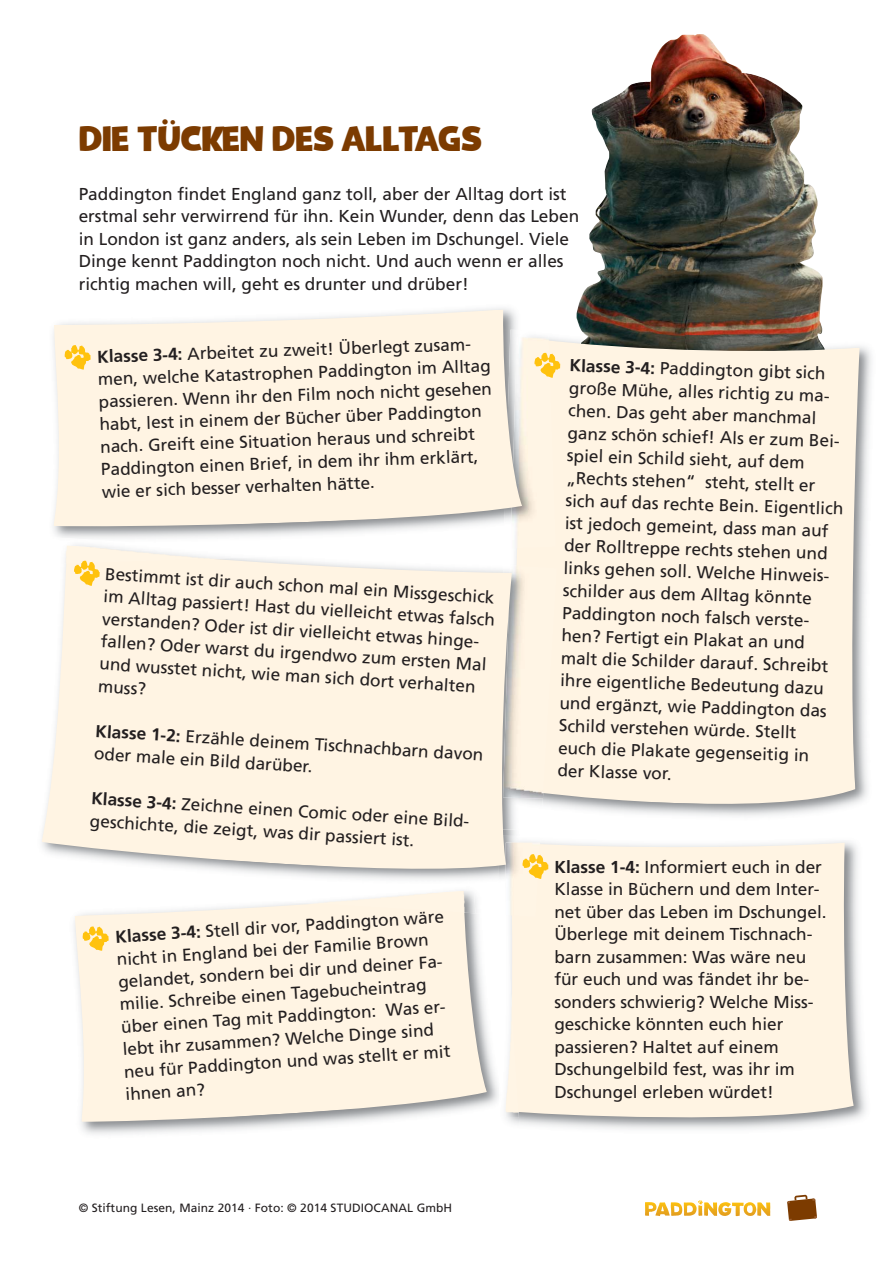
<style>
.page{position:relative;width:893px;height:1263px;background:#fff}
.page>*{position:absolute;margin:0;border:0;box-sizing:border-box;transform-origin:0 0}
.t1{font:41.25px "Loyola";letter-spacing:-.01em;color:#7c3b00}
.t2{font:17.25px/22.5px "Frutiger";color:#231f20}
.t3{font:12px "Frutiger";letter-spacing:.005em;color:#231f20}
.s1{font-weight:700}
</style>
<div class="page">
<img style="left:577px;top:34px;width:246px;height:297px">
<img style="left:520px;top:841px;width:346px;height:289px">
<div style="left:520px;top:843px;width:334px;height:274px;background:#fff4e3"></div>
<img style="left:74px;top:921px;width:425px;height:213px">
<img style="left:506px;top:917px;width:13px;height:200px">
<svg style="left:75px;top:906px;width:412px;height:216px;background:#faf1e1"></svg>
<img style="left:575px;top:331px;width:297px;height:485px">
<img style="left:581px;top:332px;width:243px;height:5px">
<div style="left:541px;top:337px;width:318px;height:471px;background:#fff4e3"></div>
<img style="left:499px;top:836px;width:42px;height:74px">
<img style="left:506px;top:843px;width:34px;height:74px">
<img style="left:240px;top:882px;width:266px;height:33px">
<img style="left:289px;top:890px;width:186px;height:23px">
<img style="left:512px;top:565px;width:45px;height:234px">
<svg style="left:42px;top:564px;width:470px;height:313px;background:#fbf2e3"></svg>
<img style="left:512px;top:337px;width:44px;height:211px">
<img style="left:59px;top:545px;width:198px;height:19px">
<svg style="left:53px;top:309px;width:469px;height:218px;background:#fbf1e2"></svg>
<svg style="left:787px;top:1195px;width:30px;height:26px"></svg>
<svg style="left:645px;top:1200px;width:125px;height:16px"></svg>
<svg style="left:64px;top:345px;width:27px;height:25px"></svg>
<svg style="left:73px;top:561px;width:27px;height:25px"></svg>
<svg style="left:82px;top:926px;width:27px;height:25px"></svg>
<svg style="left:534px;top:353px;width:26px;height:25px"></svg>
<svg style="left:522px;top:854px;width:26px;height:25px"></svg>
<h1 class="t1" style="left:79px;top:126px;width:405px">DIE TÜCKEN DES ALLTAGS</h1>
<p class="t2" style="left:79px;top:184px;width:502px">Paddington findet England ganz toll, aber der Alltag dort ist erstmal sehr verwirrend für ihn. Kein Wunder, denn das Leben in London ist ganz anders, als sein Leben im Dschungel. Viele Dinge kennt Paddington noch nicht. Und auch wenn er alles richtig machen will, geht es drunter und drüber!</p>
<p class="t2" style="left:97px;top:347px;width:395px;rotate:-2deg"><span class="s1">Klasse 3-4:</span> Arbeitet zu zweit! Überlegt zusam&shy;men, welche Katastrophen Paddington im Alltag passieren. Wenn ihr den Film noch nicht gesehen habt, lest in einem der Bücher über Paddington nach. Greift eine Situation heraus und schreibt Paddington einen Brief, in dem ihr ihm erklärt, wie er sich besser verhalten hätte.</p>
<p class="t2" style="left:104px;top:565px;width:394px;rotate:3deg">Bestimmt ist dir auch schon mal ein Missgeschick im Alltag passiert! Hast du vielleicht etwas falsch verstanden? Oder ist dir vielleicht etwas hinge&shy;fallen? Oder warst du irgendwo zum ersten Mal und wusstet nicht, wie man sich dort verhalten muss?</p>
<p class="t2" style="left:96px;top:723px;width:390px;line-height:21.5px;rotate:3deg"><span class="s1">Klasse 1-2:</span> Erzähle deinem Tischnachbarn davon oder male ein Bild darüber.</p>
<p class="t2" style="left:91px;top:791px;width:383px;line-height:21.9px;rotate:3deg"><span class="s1">Klasse 3-4:</span> Zeichne einen Comic oder eine Bild&shy;geschichte, die zeigt, was dir passiert ist.</p>
<p class="t2" style="left:114px;top:928px;width:332px;rotate:-4deg"><span class="s1">Klasse 3-4:</span> Stell dir vor, Paddington wäre nicht in England bei der Familie Brown gelandet, sondern bei dir und deiner Fa&shy;milie. Schreibe einen Tagebucheintrag über einen Tag mit Paddington: Was er&shy;lebt ihr zusammen? Welche Dinge sind neu für Paddington und was stellt er mit ihnen an?</p>
<p class="t3" style="left:79px;top:1203px;width:375px">© Stiftung Lesen, Mainz 2014 · Foto: © 2014 STUDIOCANAL GmbH</p>
<p class="t2" style="left:570px;top:355px;width:280px;rotate:2deg"><span class="s1">Klasse 3-4:</span> Paddington gibt sich große Mühe, alles richtig zu ma&shy;chen. Das geht aber manchmal ganz schön schief! Als er zum Bei&shy;spiel ein Schild sieht, auf dem „Rechts stehen“ steht, stellt er sich auf das rechte Bein. Eigentlich ist jedoch gemeint, dass man auf der Rolltreppe rechts stehen und links gehen soll. Welche Hinweis&shy;schilder aus dem Alltag könnte<br>Paddington noch falsch verste&shy;hen? Fertigt ein Plakat an und malt die Schilder darauf. Schreibt ihre eigentliche Bedeutung dazu und ergänzt, wie Paddington das<br>Schild verstehen würde. Stellt euch die Plakate gegenseitig in der Klasse vor.</p>
<p class="t2" style="left:554px;top:857px;width:274px"><span class="s1">Klasse 1-4:</span> Informiert euch in der<br>Klasse in Büchern und dem Inter&shy;net über das Leben im Dschungel.<br>Überlege mit deinem Tischnach&shy;barn zusammen: Was wäre neu für euch und was fändet ihr be&shy;sonders schwierig? Welche Miss&shy;geschicke könnten euch hier passieren? Haltet auf einem<br>Dschungelbild fest, was ihr im<br>Dschungel er leben würdet!</p>
</div>
